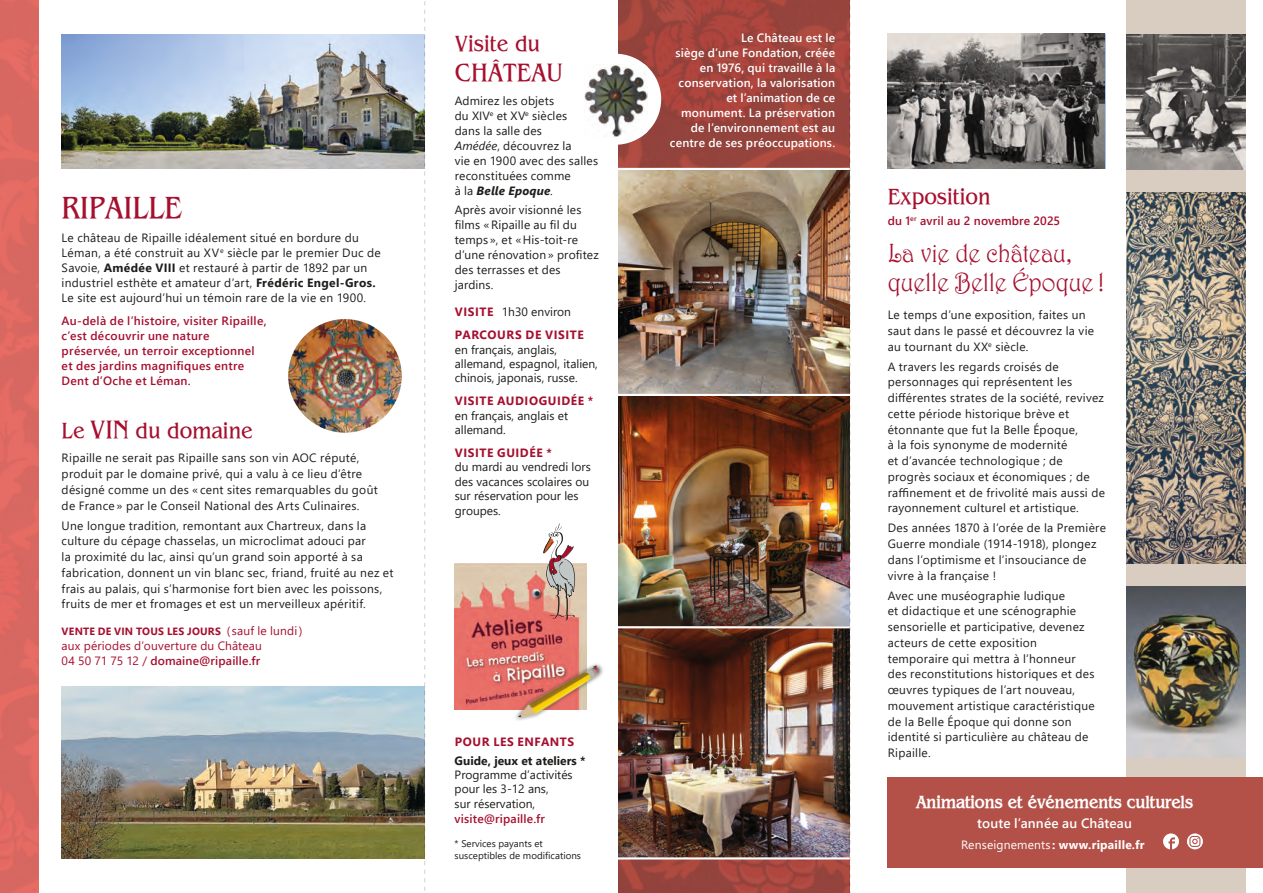
<style>
.page{position:relative;width:1263px;height:893px;background:#fff}
.page>*{position:absolute;margin:0;border:0;box-sizing:border-box;transform-origin:0 0}
.t1{font:32.1px "Bangle Normal";color:#a60f2e;scale:.91 1}
.t2{font:26.4px/28.8px "Harrington";letter-spacing:-.02em;color:#a60f2e;scale:.91 1}
.t3{font:26.4px "Bangle Normal";color:#a60f2e;scale:.91 1}
.t4{font:23.1px "Bangle Normal";color:#a60f2e;scale:.91 1}
.t5{font:700 18.15px "Bangle";color:#fff;scale:.91 1}
.t6{font:600 13.5px "Segoe UI";letter-spacing:.01em;color:#fff}
.t7{font:12px/15.8px "Segoe UI";letter-spacing:.02em;color:#1d1d1b}
.t8{font:12px/14.4px "Segoe UI";color:#1d1d1b}
.t9{font:600 12px/15px "Segoe UI";letter-spacing:.025em;color:#a60f2e}
.t10{font:600 12px/15px "Segoe UI";letter-spacing:.015em;color:#fff;text-align:right}
.t11{font:700 12px/23px "Segoe UI";letter-spacing:.045em;color:#a60f2e}
.t12{font:12px/15px "Segoe UI";letter-spacing:.015em;color:#a60f2e}
.t13{font:700 12px "Segoe UI";letter-spacing:.015em;color:#fff}
.t14{font:700 12px "Segoe UI";color:#1d1d1b}
.t15{font:700 10.5px "Segoe UI";letter-spacing:.015em;color:#a60f2e}
.t16{font:9.75px/11.7px "Segoe UI";color:#1d1d1b}
.s1{font-weight:700}
.s2{font-size:26.4px}
.s3{font-weight:400;font-size:12px}
.s4{font-weight:600}
.s5{font-style:italic}
.s6{font-weight:700;font-style:italic}
.s7{font-weight:400;color:#1d1d1b}
.s8{font-weight:400}
</style>
<div class="page">
<div style="left:1126px;top:0;width:119px;height:893px;background:#d9ccc1"></div>
<img style="left:618px;top:0;width:231px;height:893px">
<img style="left:618px;top:628px;width:231px;height:229px">
<img style="left:618px;top:396px;width:231px;height:230px">
<img style="left:618px;top:170px;width:231px;height:224px">
<img style="left:0;top:0;width:38px;height:893px">
<img style="left:62px;top:687px;width:362px;height:171px">
<img style="left:62px;top:34px;width:362px;height:135px">
<img style="left:455px;top:563px;width:131px;height:146px">
<div style="left:569px;top:54px;width:92px;height:91px;background:#fff;border-radius:50%"></div>
<img style="left:584px;top:64px;width:64px;height:73px">
<div style="left:514px;top:662px;width:90px;height:60px;background:#1d1d1b;opacity:.75"></div>
<img style="left:515px;top:666px;width:84px;height:51px">
<svg style="left:543px;top:523px;width:32px;height:98px"></svg>
<img style="left:888px;top:34px;width:217px;height:135px">
<img style="left:1126px;top:192px;width:119px;height:371px">
<div style="left:888px;top:777px;width:375px;height:90px;background:#b35149"></div>
<img style="left:1126px;top:34px;width:119px;height:135px">
<img style="left:1126px;top:586px;width:119px;height:172px">
<svg style="left:1163px;top:833px;width:16px;height:16px"></svg>
<svg style="left:1187px;top:833px;width:16px;height:16px"></svg>
<img style="left:288px;top:319px;width:114px;height:114px;border-radius:57px">
<hr style="left:606px;top:857px;width:247px;height:2px;background:#fff">
<hr style="left:611px;top:168px;width:242px;height:2px;background:#fff">
<hr style="left:605px;top:394px;width:253px;height:2px;background:#fff">
<hr style="left:609px;top:626px;width:249px;height:2px;background:#fff">
<svg style="left:424px;top:1px;width:1px;height:890px"></svg>
<svg style="left:849px;top:0;width:1px;height:893px"></svg>
<h1 class="t1" style="left:62px;top:187px;width:134px">RIPAILLE</h1>
<p class="t7" style="left:62px;top:229px;width:321px;line-height:15px">Le château de Ripaille idéalement situé en bordure du Léman, a été construit au XV <sup>e</sup> siècle par le premier Duc de Savoie, <span class="s1">Amédée VIII</span> et restauré à partir de 1892 par un industriel esthète et amateur d’art, <span class="s1">Frédéric Engel-Gros.<br></span>Le site est aujourd’hui un témoin rare de la vie en 1900.</p>
<p class="t9" style="left:62px;top:313px;width:206px">Au-delà de l’histoire, visiter Ripaille, c’est découvrir une nature préservée, un terroir exceptionnel et des jardins magnifiques entre<br>Dent d’Oche et Léman.</p>
<h3 class="t4" style="left:62px;top:416px;width:212px">Le <span class="s2">VIN</span> du domaine</h3>
<p class="t7" style="left:62px;top:449px;width:318px">Ripaille ne serait pas Ripaille sans son vin AOC réputé, produit par le domaine privé, qui a valu à ce lieu d’être désigné comme un des « cent sites remarquables du goût de France » par le Conseil National des Arts Culinaires.</p>
<p class="t7" style="left:62px;top:516px;width:333px">Une longue tradition, remontant aux Chartreux, dans la culture du cépage chasselas, un microclimat adouci par<br>la proximité du lac, ainsi qu’un grand soin apporté à sa fabrication, donnent un vin blanc sec, friand, fruité au nez et frais au palais, qui s’harmonise fort bien avec les poissons, fruits de mer et fromages et est un merveilleux apéritif.</p>
<p class="t15" style="left:62px;top:621px;width:242px">VENTE DE VIN TOUS LES JOURS <span class="s3">(sauf le lundi)</span></p>
<p class="t12" style="left:62px;top:637px;width:202px">aux périodes d’ouverture du Château<br>04 50 71 75 12 / <span class="s4">domaine@ripaille.fr</span></p>
<h3 class="t4" style="left:455px;top:29px;width:95px">Visite du</h3>
<h2 class="t3" style="left:455px;top:56px;width:120px">CHÂTEAU</h2>
<p class="t7" style="left:455px;top:92px;width:145px;line-height:15px">Admirez les objets<br>du XIV<sup>e</sup> et XV<sup>e</sup> siècles<br>dans la salle des<br><span class="s5">Amédée</span>, découvrez la<br>vie en 1900 avec des salles reconstituées comme<br>à la <span class="s6">Belle Epoque</span>.</p>
<p class="t7" style="left:455px;top:201px;width:146px;line-height:15px">Après avoir visionné les films «Ripaille au fil du temps», et «His-toit-re d’une rénovation» profitez des terrasses et des jardins.</p>
<p class="t11" style="left:455px;top:300px;width:130px">VISITE <span class="s7">1h30 environ<br></span>PARCOURS DE VISITE</p>
<p class="t8" style="left:455px;top:341px;width:145px">en français, anglais, allemand, espagnol, italien, chinois, japonais, russe.</p>
<p class="t11" style="left:455px;top:389px;width:140px">VISITE AUDIOGUIDÉE *</p>
<p class="t8" style="left:455px;top:407px;width:115px">en français, anglais et allemand.</p>
<p class="t11" style="left:455px;top:440px;width:98px">VISITE GUIDÉE *</p>
<p class="t8" style="left:455px;top:459px;width:138px">du mardi au vendredi lors des vacances scolaires ou sur réservation pour les groupes.</p>
<p class="t11" style="left:455px;top:729px;width:121px">POUR LES ENFANTS</p>
<p class="t14" style="left:455px;top:749px;width:133px">Guide, jeux et ateliers *</p>
<p class="t8" style="left:455px;top:766px;width:120px">Programme d’activités pour les 3-12 ans,<br>sur réservation,</p>
<p class="t9" style="left:455px;top:810px;width:92px">visite@ripaille.fr</p>
<p class="t16" style="left:455px;top:837px;width:128px">* Services payants et susceptibles de modifications</p>
<p class="t10" style="left:670px;top:29px;width:167px">Le Château est le<br>siège d’une Fondation, créée en 1976, qui travaille à la conservation, la valorisation et l’animation de ce monument. La préservation de l’environnement est au centre de ses préoccupations.</p>
<h3 class="t4" style="left:888px;top:181px;width:115px">Exposition</h3>
<p class="t9" style="left:888px;top:212px;width:174px">du 1<sup>er</sup> avril au 2 novembre 2025</p>
<h2 class="t2" style="left:888px;top:238px;width:239px">La vie de château, quelle Belle Époque !</h2>
<p class="t7" style="left:888px;top:306px;width:208px">Le temps d’une exposition, faites un saut dans le passé et découvrez la vie au tournant du XX<sup>e</sup> siècle.</p>
<p class="t7" style="left:888px;top:357px;width:219px">A travers les regards croisés de personnages qui représentent les différentes strates de la société, revivez cette période historique brève et étonnante que fut la Belle Époque,<br>à la fois synonyme de modernité<br>et d’avancée technologique ; de progrès sociaux et économiques ; de raffinement et de frivolité mais aussi de rayonnement culturel et artistique.</p>
<p class="t7" style="left:888px;top:519px;width:220px">Des années 1870 à l’orée de la Première Guerre mondiale (1914-1918), plongez dans l’optimisme et l’insouciance de vivre à la française !</p>
<p class="t7" style="left:888px;top:586px;width:208px">Avec une muséographie ludique<br>et didactique et une scénographie sensorielle et participative, devenez acteurs de cette exposition temporaire qui mettra à l’honneur des reconstitutions historiques et des œuvres typiques de l’art nouveau, mouvement artistique caractéristique de la Belle Époque qui donne son identité si particulière au château de<br>Ripaille.</p>
<h3 class="t5" style="left:916px;top:789px;width:306px">Animations et événements culturels</h3>
<p class="t6" style="left:977px;top:811px;width:156px">toute l’année au Château</p>
<p class="t13" style="left:961px;top:833px;width:185px"><span class="s8">Renseignements</span>: www.ripaille.fr</p>
</div>
